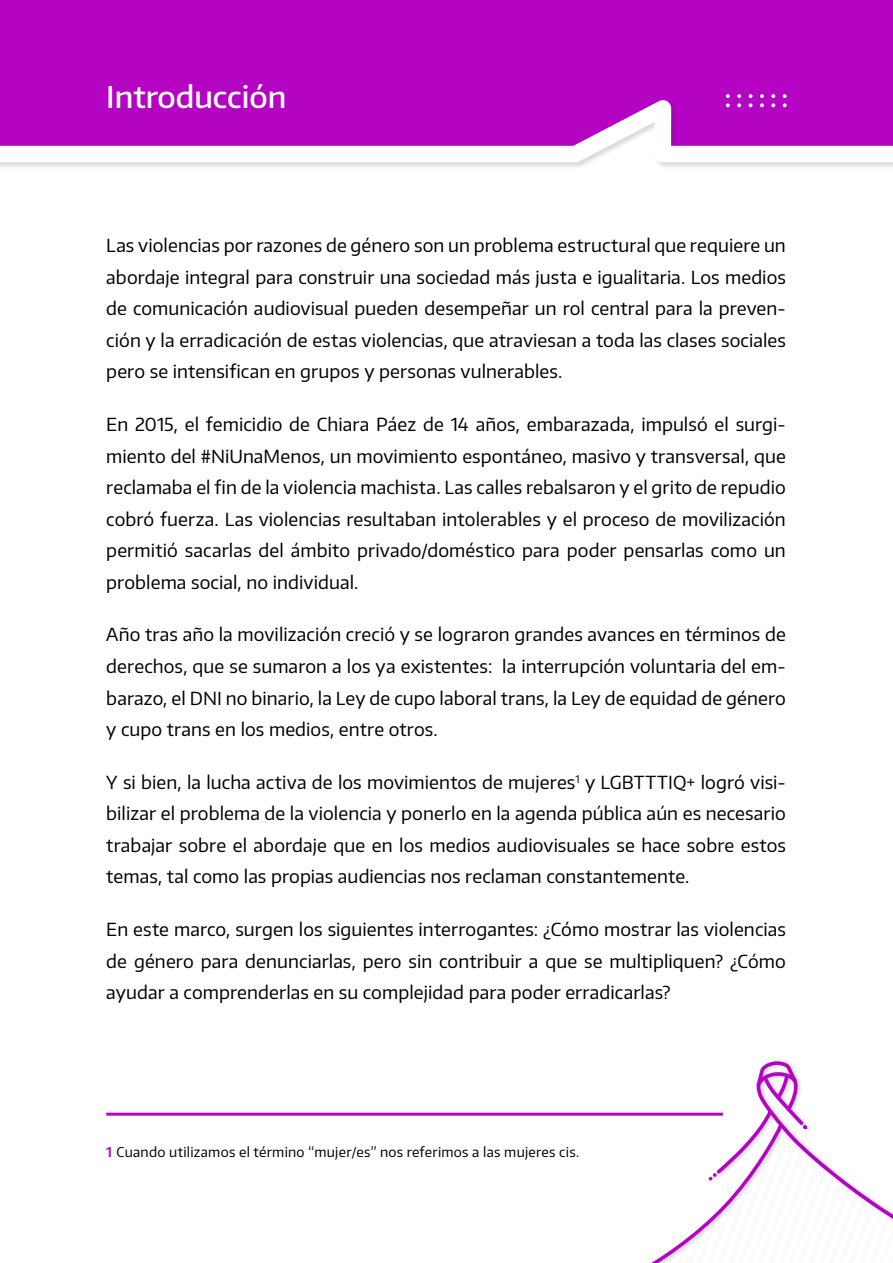
<style>
.page{position:relative;width:893px;height:1263px;background:#fff}
.page>*{position:absolute;margin:0;border:0;box-sizing:border-box;transform-origin:0 0}
.t1{font:500 30px "Encode Sans";color:#fff}
.t2{font:18px/31.5px "Encode Sans";letter-spacing:.005em;color:#000;text-align:justify}
.t3{font:13.5px "Encode Sans";letter-spacing:.02em;color:#000}
.s1{font-weight:600;color:#b503c4}
</style>
<div class="page">
<div style="left:0;top:0;width:893px;height:99px;background:#b503c4"></div>
<svg style="left:651px;top:1220px;width:57px;height:43px"></svg>
<svg style="left:708px;top:1060px;width:185px;height:170px"></svg>
<div style="left:0;top:99px;width:893px;height:71px;background:#000;opacity:.15"></div>
<svg style="left:0;top:100px;width:893px;height:62px;fill:#b503c4"></svg>
<hr style="left:106px;top:1113px;width:617px;height:3px;background:#b503c4">
<svg style="left:783px;top:94px;width:4px;height:13px"></svg>
<svg style="left:771px;top:94px;width:4px;height:13px"></svg>
<svg style="left:760px;top:94px;width:4px;height:13px"></svg>
<svg style="left:749px;top:94px;width:3px;height:13px"></svg>
<svg style="left:737px;top:94px;width:4px;height:13px"></svg>
<svg style="left:726px;top:94px;width:4px;height:13px"></svg>
<h1 class="t1" style="left:106px;top:77px;width:182px">Introducción</h1>
<p class="t2" style="left:106px;top:229px;width:681px">Las violencias por razones de género son un problema estructural que requiere un abordaje integral para construir una sociedad más justa e igualitaria. Los medios de comunicación audiovisual pueden desempeñar un rol central para la preven&shy;ción y la erradicación de estas violencias, que atraviesan a toda las clases sociales pero se intensifican en grupos y personas vulnerables.</p>
<p class="t2" style="left:106px;top:408px;width:681px">En 2015, el femicidio de Chiara Páez de 14 años, embarazada, impulsó el surgi&shy;miento del #NiUnaMenos, un movimiento espontáneo, masivo y transversal, que reclamaba el fin de la violencia machista. Las calles rebalsaron y el grito de repudio cobró fuerza. Las violencias resultaban intolerables y el proceso de movilización permitió sacarlas del ámbito privado/doméstico para poder pensarlas como un problema social, no individual.</p>
<p class="t2" style="left:106px;top:618px;width:681px">Año tras año la movilización creció y se lograron grandes avances en términos de derechos, que se sumaron a los ya existentes: la interrupción voluntaria del em&shy;barazo, el DNI no binario, la Ley de cupo laboral trans, la Ley de equidad de género y cupo trans en los medios, entre otros.</p>
<p class="t2" style="left:106px;top:766px;width:681px">Y si bien, la lucha activa de los movimientos de mujeres<sup>1</sup> y LGBTTTIQ+ logró visi&shy;bilizar el problema de la violencia y ponerlo en la agenda pública aún es necesario trabajar sobre el abordaje que en los medios audiovisuales se hace sobre estos temas, tal como las propias audiencias nos reclaman constantemente.</p>
<p class="t2" style="left:106px;top:913px;width:681px">En este marco, surgen los siguientes interrogantes: ¿Cómo mostrar las violencias de género para denunciarlas, pero sin contribuir a que se multipliquen? ¿Cómo ayudar a comprenderlas en su complejidad para poder erradicarlas?</p>
<p class="t3" style="left:106px;top:1143px;width:474px"><span class="s1">1</span> Cuando utilizamos el término “mujer/es” nos referimos a las mujeres cis.</p>
</div>
